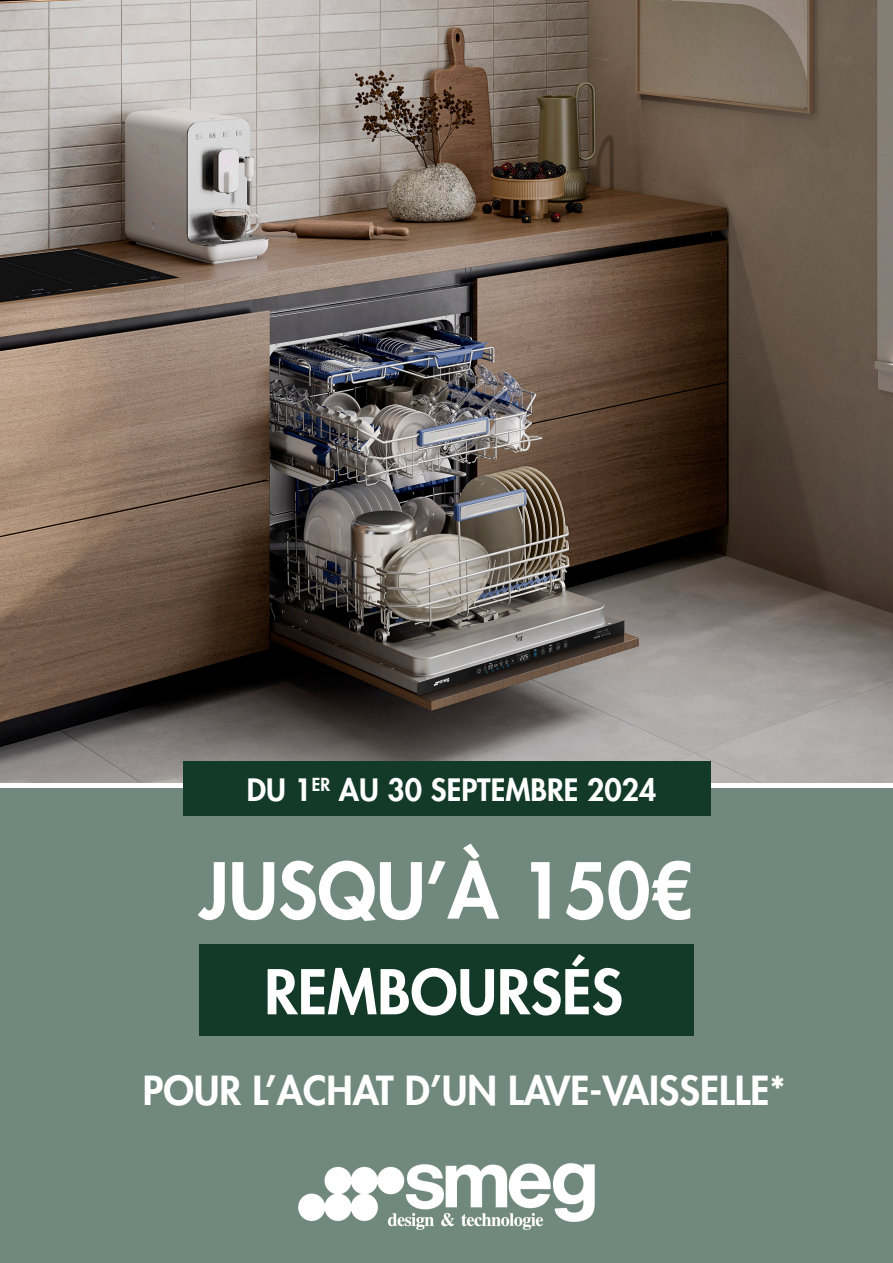
<style>
.page{position:relative;width:893px;height:1263px;background:#fff}
.page>*{position:absolute;margin:0;border:0;box-sizing:border-box;transform-origin:0 0}
.t1{font:800 75px "Futura Std";color:#fff}
.t2{font:800 60px "Futura Std";color:#fff}
.t3{font:800 39px "Futura Std";color:#fff}
.t4{font:800 30px "Futura Std";color:#fff}
</style>
<div class="page">
<div style="left:0;top:789px;width:893px;height:474px;background:#71887e"></div>
<img style="left:0;top:0;width:893px;height:782px">
<img style="left:298px;top:1164px;width:297px;height:66px">
<div style="left:183px;top:761px;width:527px;height:55px;background:#133a29"></div>
<div style="left:199px;top:944px;width:495px;height:92px;background:#133a29"></div>
<p class="t4" style="left:247px;top:771px;width:411px">DU 1<sup>ER</sup> AU 30 SEPTEMBRE 2024</p>
<p class="t1" style="left:199px;top:843px;width:496px">JUSQU’À 150€</p>
<p class="t2" style="left:264px;top:954px;width:360px">REMBOURSÉS</p>
<p class="t3" style="left:143px;top:1066px;width:644px">POUR L’ACHAT D’UN LAVE-VAISSELLE*</p>
</div>
